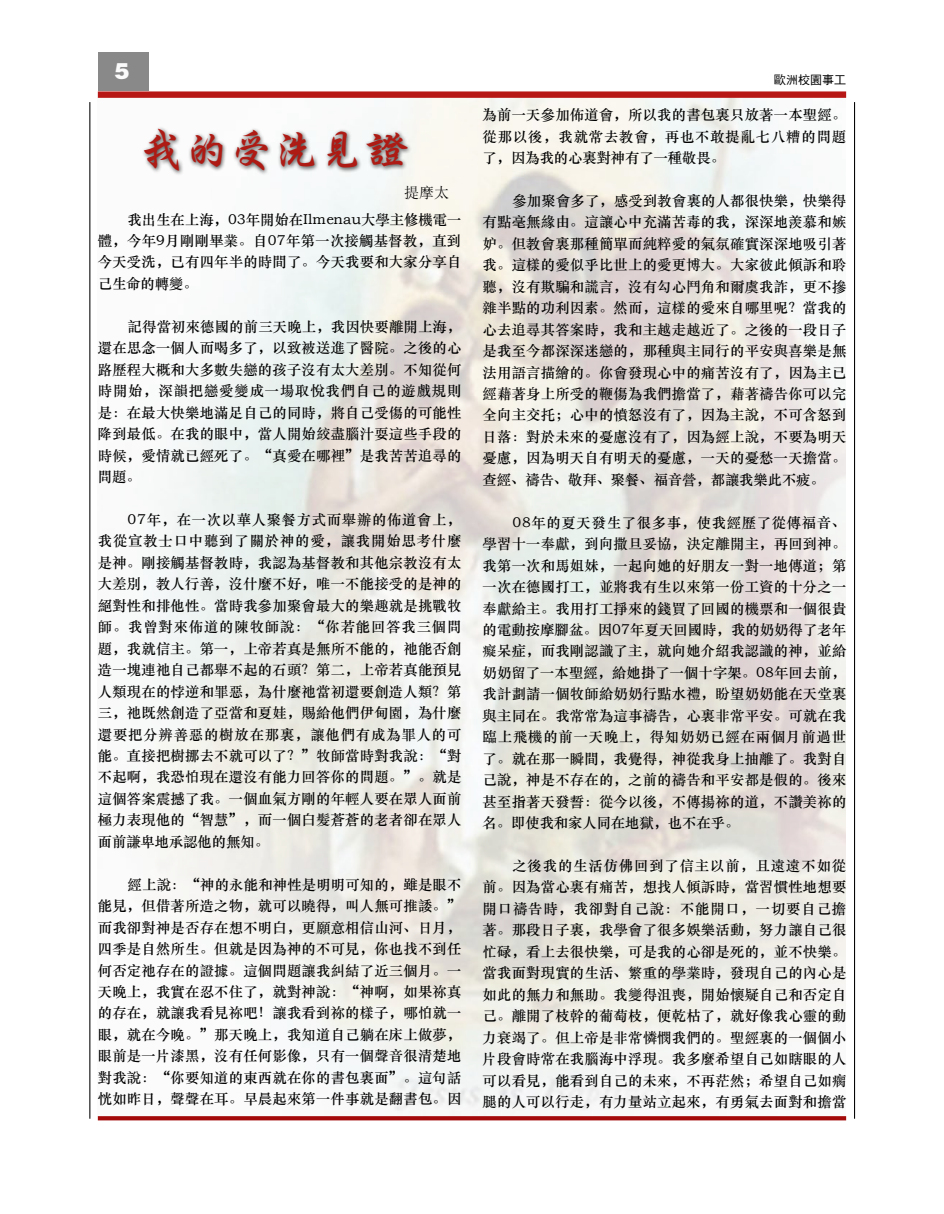
<style>
.page{position:relative;width:944px;height:1214px;background:#fff}
.page>*{position:absolute;margin:0;border:0;box-sizing:border-box;transform-origin:0 0}
.t1{font:45px "DF Xing Kai W5 HK BF";color:#ae1a14}
.t2{font:22.5px "FZCCHFW GB1 0";color:#fbfbfb}
.t3{font:15px "Sim Sun";color:#000}
.t4{font:14.25px/21.5px "ST Zhongsong";letter-spacing:.02em;color:#000;text-align:justify}
.t5{font:12px "Sim Hei";color:#000}
</style>
<div class="page">
<div style="left:98px;top:53px;width:50px;height:38px;background:#898989"></div>
<div style="left:98px;top:91px;width:748px;height:7px;background:#b71815"></div>
<hr style="left:89px;top:102px;width:1px;height:1016px;background:#000">
<hr style="left:854px;top:102px;width:1px;height:1016px;background:#000">
<svg style="left:98px;top:1116px;width:748px;height:4px;background:#a71313"></svg>
<div style="left:141px;top:126px;width:328px;height:69px;background:#000;opacity:.75"></div>
<h2 class="t2" style="left:115px;top:57px;width:16px">5</h2>
<h1 class="t1" style="left:139px;top:126px;width:271px">我的受洗見證</h1>
<p class="t3" style="left:404px;top:185px;width:46px">提摩太</p>
<p class="t4" style="left:98px;top:208px;width:365px;text-indent:30px">我出生在上海，03年開始在Ilmenau大學主修機電一體，今年9月剛剛畢業。自07年第一次接觸基督教，直到今天受洗，已有四年半的時間了。今天我要和大家分享自己生命的轉變。</p>
<p class="t4" style="left:98px;top:315px;width:365px;text-indent:30px">記得當初來德國的前三天晚上，我因快要離開上海，還在思念一個人而喝多了，以致被送進了醫院。之後的心路歷程大概和大多數失戀的孩子沒有太大差別。不知從何時開始，深韻把戀愛變成一場取悅我們自己的遊戲規則是：在最大快樂地滿足自己的同時，將自己受傷的可能性降到最低。在我的眼中，當人開始絞盡腦汁耍這些手段的時候，愛情就已經死了。“真愛在哪裡”是我苦苦追尋的問題。</p>
<p class="t4" style="left:98px;top:508px;width:365px;text-indent:30px">07年，在一次以華人聚餐方式而舉辦的佈道會上，我從宣教士口中聽到了關於神的愛，讓我開始思考什麼是神。剛接觸基督教時，我認為基督教和其他宗教沒有太大差別，教人行善，沒什麼不好，唯一不能接受的是神的絕對性和排他性。當時我參加聚會最大的樂趣就是挑戰牧師。我曾對來佈道的陳牧師說：“你若能回答我三個問題，我就信主。第一，上帝若真是無所不能的，祂能否創造一塊連祂自己都舉不起的石頭？第二，上帝若真能預見人類現在的悖逆和罪惡，為什麼祂當初還要創造人類？第三，祂既然創造了亞當和夏娃，賜給他們伊甸園，為什麼還要把分辨善惡的樹放在那裏，讓他們有成為罪人的可能。直接把樹挪去不就可以了？”牧師當時對我說：“對不起啊，我恐怕現在還沒有能力回答你的問題。”。就是這個答案震撼了我。一個血氣方剛的年輕人要在眾人面前極力表現他的“智慧”，而一個白髮蒼蒼的老者卻在眾人面前謙卑地承認他的無知。</p>
<p class="t4" style="left:98px;top:873px;width:365px;text-indent:30px">經上說：“神的永能和神性是明明可知的，雖是眼不能見，但借著所造之物，就可以曉得，叫人無可推諉。”而我卻對神是否存在想不明白，更願意相信山河、日月，四季是自然所生。但就是因為神的不可見，你也找不到任何否定祂存在的證據。這個問題讓我糾結了近三個月。一天晚上，我實在忍不住了，就對神說：“神啊，如果祢真的存在，就讓我看見祢吧！讓我看到祢的樣子，哪怕就一眼，就在今晚。”那天晚上，我知道自己躺在床上做夢，眼前是一片漆黑，沒有任何影像，只有一個聲音很清楚地對我說：“你要知道的東西就在你的書包裏面”。這句話恍如昨日，聲聲在耳。早晨起來第一件事就是翻書包。因</p>
<p class="t5" style="left:774px;top:74px;width:73px">歐洲校園事工</p>
<p class="t4" style="left:482px;top:103px;width:365px">為前一天參加佈道會，所以我的書包裏只放著一本聖經。從那以後，我就常去教會，再也不敢提亂七八糟的問題了，因為我的心裏對神有了一種敬畏。</p>
<p class="t4" style="left:482px;top:189px;width:365px;text-indent:30px">參加聚會多了，感受到教會裏的人都很快樂，快樂得有點毫無緣由。這讓心中充滿苦毒的我，深深地羡慕和嫉妒。但教會裏那種簡單而純粹愛的氣氛確實深深地吸引著我。這樣的愛似乎比世上的愛更博大。大家彼此傾訴和聆聽，沒有欺騙和謊言，沒有勾心鬥角和爾虞我詐，更不摻雜半點的功利因素。然而，這樣的愛來自哪里呢？當我的心去追尋其答案時，我和主越走越近了。之後的一段日子是我至今都深深迷戀的，那種與主同行的平安與喜樂是無法用語言描繪的。你會發現心中的痛苦沒有了，因為主已經藉著身上所受的鞭傷為我們擔當了，藉著禱告你可以完全向主交托；心中的憤怒沒有了，因為主說，不可含怒到日落：對於未來的憂慮沒有了，因為經上說，不要為明天憂慮，因為明天自有明天的憂慮，一天的憂愁一天擔當。查經、禱告、敬拜、聚餐、福音營，都讓我樂此不疲。</p>
<p class="t4" style="left:482px;top:511px;width:365px;text-indent:30px">08年的夏天發生了很多事，使我經歷了從傳福音、學習十一奉獻，到向撒旦妥協，決定離開主，再回到神。我第一次和馬姐妹，一起向她的好朋友一對一地傳道；第一次在德國打工，並將我有生以來第一份工資的十分之一奉獻給主。我用打工掙來的錢買了回國的機票和一個很貴的電動按摩腳盆。因07年夏天回國時，我的奶奶得了老年癡呆症，而我剛認識了主，就向她介紹我認識的神，並給奶奶留了一本聖經，給她掛了一個十字架。08年回去前，我計劃請一個牧師給奶奶行點水禮，盼望奶奶能在天堂裏與主同在。我常常為這事禱告，心裏非常平安。可就在我臨上飛機的前一天晚上，得知奶奶已經在兩個月前過世了。就在那一瞬間，我覺得，神從我身上抽離了。我對自己說，神是不存在的，之前的禱告和平安都是假的。後來甚至指著天發誓：從今以後，不傳揚祢的道，不讚美祢的名。即使我和家人同在地獄，也不在乎。</p>
<p class="t4" style="left:482px;top:854px;width:365px;text-indent:30px">之後我的生活仿佛回到了信主以前，且遠遠不如從前。因為當心裏有痛苦，想找人傾訴時，當習慣性地想要開口禱告時，我卻對自己說：不能開口，一切要自己擔著。那段日子裏，我學會了很多娛樂活動，努力讓自己很忙碌，看上去很快樂，可是我的心卻是死的，並不快樂。當我面對現實的生活、繁重的學業時，發現自己的內心是如此的無力和無助。我變得沮喪，開始懷疑自己和否定自己。離開了枝幹的葡萄枝，便乾枯了，就好像我心靈的動力衰竭了。但上帝是非常憐憫我們的。聖經裏的一個個小片段會時常在我腦海中浮現。我多麼希望自己如瞎眼的人可以看見，能看到自己的未來，不再茫然；希望自己如瘸腿的人可以行走，有力量站立起來，有勇氣去面對和擔當</p>
</div>
